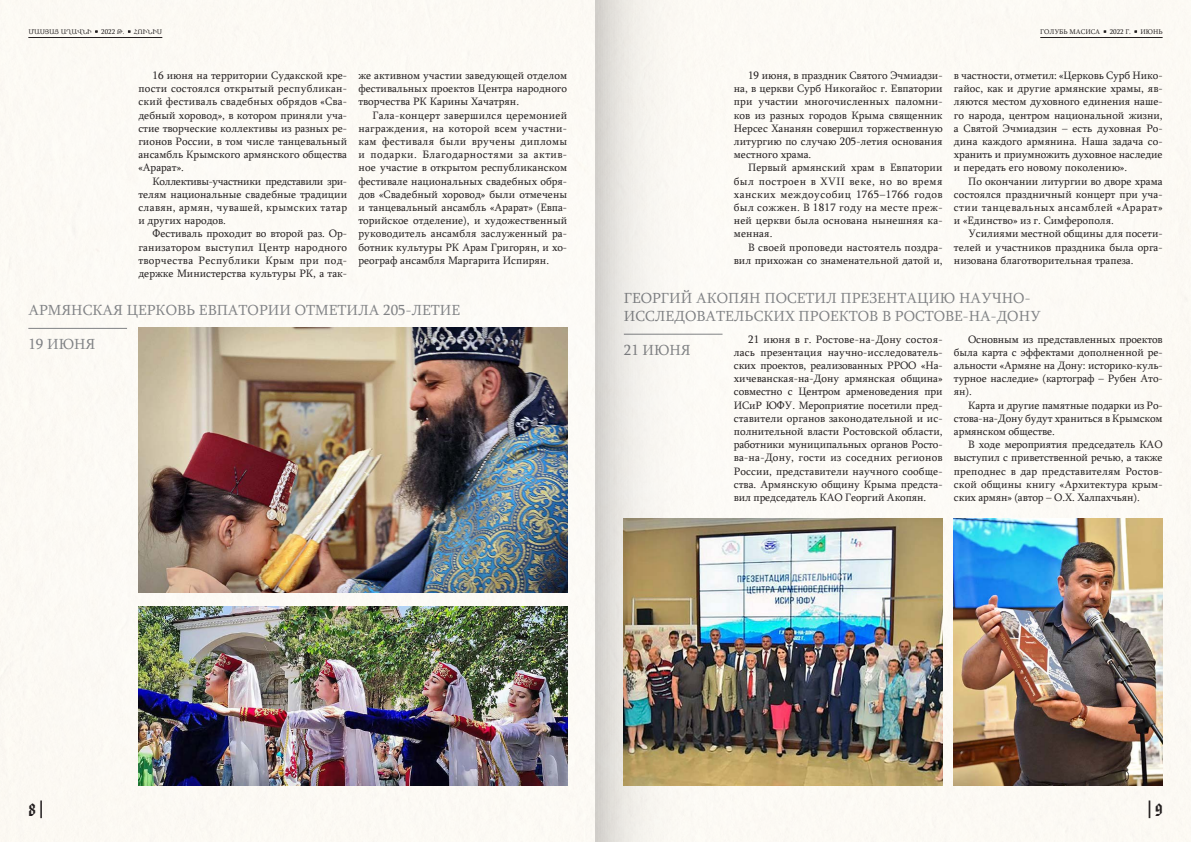
<style>
.page{position:relative;width:1191px;height:842px;background:#fff}
.page>*{position:absolute;margin:0;border:0;box-sizing:border-box;transform-origin:0 0}
.t1{font:22px "American Text BT";color:#231f20}
.t2{font:17.6px "American Text BT";color:#231f20;scale:1.25 1}
.t3{font:15px/18px "Sylfaen";color:#808285}
.t4{font:11px/13.2px "Sylfaen";color:#231f20;text-align:justify}
.t5{font:7px "Sylfaen";color:#231f20}
.s1{font-size:6.1px}
.s2{font-size:17.6px}
.s3{font-size:22px}
</style>
<div class="page">
<div style="left:0;top:0;width:595px;height:842px;background:#fcfaf5"></div>
<hr style="left:28px;top:37px;width:134px;height:1px;background:#231f20">
<hr style="left:28px;top:328px;width:99px;height:1px;background:#808285">
<img style="left:138px;top:327px;width:429px;height:265px">
<img style="left:138px;top:607px;width:429px;height:178px">
<img style="left:595px;top:0;width:596px;height:842px">
<p class="t5" style="left:28px;top:26px;width:135px">ՄԱՍՅԱՑ ԱՂԱՎՆԻ <span class="s1">▪</span> 2022 Թ. <span class="s1">▪</span> ՀՈՒՆԻՍ</p>
<p class="t5" style="left:1040px;top:26px;width:124px">ГОЛУБЬ МАСИСА <span class="s1">▪</span> 2022 Г. <span class="s1">▪</span> ИЮНЬ</p>
<p class="t4" style="left:138px;top:68px;width:210px;text-indent:14px">16 июня на территории Судакской кре&shy;пости состоялся открытый республикан&shy;ский фестиваль свадебных обрядов «Сва&shy;дебный хоровод», в котором приняли уча&shy;стие творческие коллективы из разных ре&shy;гионов России, в том числе танцевальный ансамбль Крымского армянского общества «Арарат».</p>
<p class="t4" style="left:138px;top:174px;width:210px;text-indent:14px">Коллективы-участники представили зри&shy;телям национальные свадебные традиции славян, армян, чувашей, крымских татар и других народов.</p>
<p class="t4" style="left:138px;top:227px;width:210px;text-indent:14px">Фестиваль проходит во второй раз. Ор&shy;ганизатором выступил Центр народного творчества Республики Крым при под&shy;держке Министерства культуры РК, а так-</p>
<p class="t4" style="left:358px;top:68px;width:210px">же активном участии заведующей отделом фестивальных проектов Центра народного творчества РК Карины Хачатрян.</p>
<p class="t4" style="left:358px;top:108px;width:210px;text-indent:14px">Гала-концерт завершился церемонией награждения, на которой всем участни&shy;кам фестиваля были вручены дипломы и подарки. Благодарностями за актив&shy;ное участие в открытом республиканском фестивале национальных свадебных обря&shy;дов «Свадебный хоровод» были отмечены и танцевальный ансамбль «Арарат» (Евпа&shy;торийское отделение), и художественный руководитель ансамбля заслуженный ра&shy;ботник культуры РК Арам Григорян, и хо&shy;реограф ансамбля Маргарита Испирян.</p>
<p class="t4" style="left:734px;top:68px;width:210px;text-indent:14px">19 июня, в праздник Святого Эчмиадзи&shy;на, в церкви Сурб Никогайос г. Евпатории при участии многочисленных паломни&shy;ков из разных городов Крыма священник Нерсес Хананян совершил торжественную литургию по случаю 205-летия основания местного храма.</p>
<p class="t4" style="left:734px;top:161px;width:210px;text-indent:14px">Первый армянский храм в Евпатории был построен в XVII веке, но во время ханских междоусобиц 1765–1766 годов был сожжен. В 1817 году на месте преж&shy;ней церкви была основана нынешняя ка&shy;менная.</p>
<p class="t4" style="left:734px;top:240px;width:210px;text-align:right">В своей проповеди настоятель поздра&shy;вил прихожан со знаменательной датой и,</p>
<p class="t4" style="left:954px;top:68px;width:210px">в частности, отметил: «Церковь Сурб Нико&shy;гайос, как и другие армянские храмы, яв&shy;ляются местом духовного единения наше&shy;го народа, центром национальной жизни, а Святой Эчмиадзин – есть духовная Ро&shy;дина каждого армянина. Наша задача со&shy;хранить и приумножить духовное наследие и передать его новому поколению».</p>
<p class="t4" style="left:954px;top:174px;width:210px;text-indent:14px">По окончании литургии во дворе храма состоялся праздничный концерт при уча&shy;стии танцевальных ансамблей «Арарат» и «Единство» из г. Симферополя.</p>
<p class="t4" style="left:954px;top:227px;width:210px;text-indent:14px">Усилиями местной общины для посети&shy;телей и участников праздника была орга&shy;низована благотворительная трапеза.</p>
<h3 class="t3" style="left:28px;top:301px;width:433px">АРМЯНСКАЯ ЦЕРКОВЬ ЕВПАТОРИИ ОТМЕТИЛА 205-ЛЕТИЕ</h3>
<h3 class="t3" style="left:624px;top:289px;width:418px">ГЕОРГИЙ АКОПЯН ПОСЕТИЛ ПРЕЗЕНТАЦИЮ НАУЧНО-<br>ИССЛЕДОВАТЕЛЬСКИХ ПРОЕКТОВ В РОСТОВЕ-НА-ДОНУ</h3>
<h3 class="t3" style="left:28px;top:335px;width:68px">19 ИЮНЯ</h3>
<h3 class="t3" style="left:624px;top:341px;width:68px">21 ИЮНЯ</h3>
<p class="t4" style="left:734px;top:332px;width:210px;text-indent:14px">21 июня в г. Ростове-на-Дону состоя&shy;лась презентация научно-исследователь&shy;ских проектов, реализованных РРОО «На&shy;хичеванская-на-Дону армянская община» совместно с Центром арменоведения при ИСиР ЮФУ. Мероприятие посетили пред&shy;ставители органов законодательной и ис&shy;полнительной власти Ростовской области, работники муниципальных органов Росто&shy;ва-на-Дону, гости из соседних регионов России, представители научного сообще&shy;ства. Армянскую общину Крыма предста&shy;вил председатель КАО Георгий Акопян.</p>
<p class="t4" style="left:954px;top:332px;width:210px;text-indent:14px">Основным из представленных проектов была карта с эффектами дополненной ре&shy;альности «Армяне на Дону: историко-куль&shy;турное наследие» (картограф – Рубен Ато&shy;ян).</p>
<p class="t4" style="left:954px;top:398px;width:210px;text-indent:14px">Карта и другие памятные подарки из Ро&shy;стова-на-Дону будут храниться в Крымском армянском обществе.</p>
<p class="t4" style="left:954px;top:438px;width:210px;text-indent:14px">В ходе мероприятия председатель КАО выступил с приветственной речью, а также преподнес в дар представителям Ростов&shy;ской общины книгу «Архитектура крым&shy;ских армян» (автор – О.Х. Халпахчьян).</p>
<h1 class="t1" style="left:28px;top:795px;width:20px">8<span class="s2">|</span></h1>
<h2 class="t2" style="left:1144px;top:797px;width:16px">|<span class="s3">9</span></h2>
</div>
